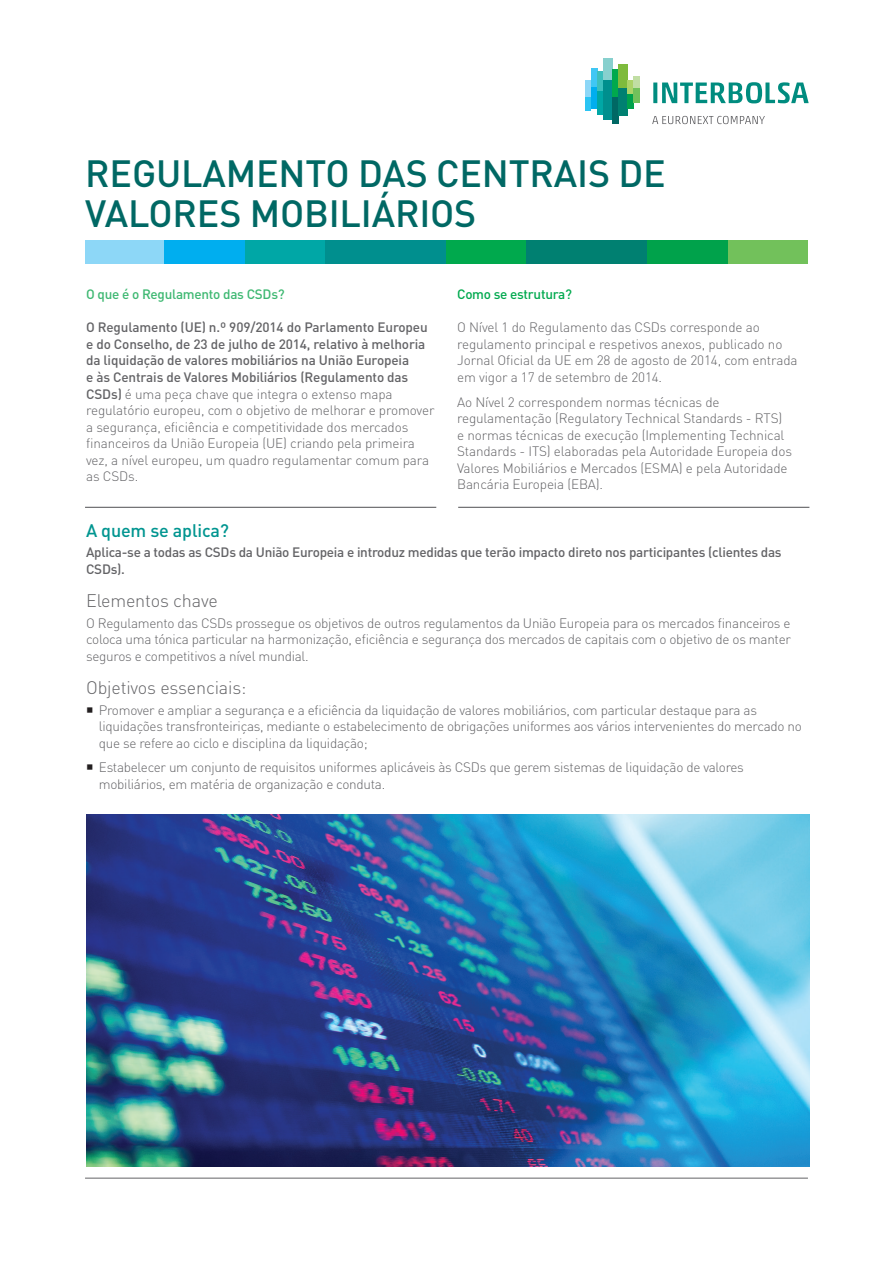
<style>
.page{position:relative;width:893px;height:1263px;background:#fff}
.page>*{position:absolute;margin:0;border:0;box-sizing:border-box;transform-origin:0 0}
.Fact___Main_head{font:500 37.5px/40.5px "DIN Pro";letter-spacing:-.005em;color:#006864}
.Fact___Second_sub{font:300 18px "DIN Pro";letter-spacing:-.01em;color:#636366}
.Fact___Second_sub-2{font:500 18px "DIN Pro";letter-spacing:-.01em;color:#009590}
.Fact___body_text_b{font:300 13.5px/16.5px "DIN Pro";letter-spacing:-.015em;color:#636366}
.Fact___body_text_b-2{font:500 13.5px/16.5px "DIN Pro";letter-spacing:-.02em;color:#636366}
.Fact___Intro___11p{font:500 13.5px "DIN Pro";letter-spacing:-.02em;color:#3eb872}
.Fact___Intro___11p-2{font:500 13.5px "DIN Pro";letter-spacing:-.02em;color:#00a94e}
.s1{font-weight:500}
</style>
<div class="page">
<svg style="left:164px;top:263px;width:644px;height:1px"></svg>
<div style="left:85px;top:240px;width:79px;height:24px;background:#8dd7f7"></div>
<div style="left:164px;top:240px;width:81px;height:23px;background:#00aeef"></div>
<div style="left:245px;top:240px;width:80px;height:23px;background:#00a7a6"></div>
<div style="left:325px;top:240px;width:121px;height:23px;background:#008f8e"></div>
<div style="left:446px;top:240px;width:80px;height:24px;background:#00a94d"></div>
<div style="left:526px;top:240px;width:122px;height:23px;background:#008071"></div>
<div style="left:648px;top:240px;width:80px;height:23px;background:#00a24b"></div>
<div style="left:728px;top:240px;width:80px;height:23px;background:#72c15b"></div>
<hr style="left:85px;top:1178px;width:723px;height:1px;background:#636366">
<hr style="left:85px;top:507px;width:351px;height:1px;background:#636366">
<hr style="left:458px;top:507px;width:351px;height:1px;background:#636366">
<img style="left:86px;top:814px;width:723px;height:352px">
<div style="left:585px;top:80px;width:6px;height:18px;background:#8dd7f7"></div>
<div style="left:585px;top:98px;width:6px;height:13px;background:#2bc4f3"></div>
<div style="left:591px;top:68px;width:6px;height:19px;background:#40c7f4"></div>
<div style="left:591px;top:87px;width:6px;height:21px;background:#00aeef"></div>
<div style="left:597px;top:71px;width:6px;height:20px;background:#3dbfbd"></div>
<div style="left:597px;top:91px;width:6px;height:24px;background:#00a7a6"></div>
<div style="left:603px;top:58px;width:9px;height:22px;background:#87d0ce"></div>
<div style="left:603px;top:80px;width:9px;height:40px;background:#008f8e"></div>
<div style="left:612px;top:69px;width:6px;height:28px;background:#00a94d"></div>
<div style="left:612px;top:97px;width:6px;height:27px;background:#006864"></div>
<div style="left:618px;top:64px;width:10px;height:25px;background:#7ebb3d"></div>
<div style="left:618px;top:89px;width:10px;height:27px;background:#008071"></div>
<div style="left:628px;top:80px;width:6px;height:14px;background:#acd369"></div>
<div style="left:628px;top:94px;width:6px;height:14px;background:#00a24b"></div>
<div style="left:634px;top:76px;width:6px;height:13px;background:#c1dea4"></div>
<div style="left:634px;top:89px;width:6px;height:14px;background:#72c15b"></div>
<svg style="left:652px;top:116px;width:113px;height:8px"></svg>
<svg style="left:653px;top:83px;width:4px;height:20px"></svg>
<svg style="left:662px;top:82px;width:147px;height:21px"></svg>
<p class="Fact___Main_head" style="left:85px;top:151px;width:582px">REGULAMENTO DAS CENTRAIS DE<br>VALORES MOBILIÁRIOS</p>
<p class="Fact___Intro___11p" style="left:86px;top:285px;width:200px">O que é o Regulamento das CSDs?</p>
<p class="Fact___body_text_b" style="left:86px;top:319px;width:350px"><span class="s1">O Regulamento (UE) n.º 909/2014 do Parlamento Europeu e do Conselho, de 23 de julho de 2014, relativo à melhoria da liquidação de valores mobiliários na União Europeia<br>e às Centrais de Valores Mobiliários (Regulamento das CSDs)</span> é uma peça chave que integra o extenso mapa regulatório europeu, com o objetivo de melhorar e promover a segurança, eficiência e competitividade dos mercados financeiros da União Europeia (UE) criando pela primeira vez, a nível europeu, um quadro regulamentar comum para as CSDs.</p>
<p class="Fact___Intro___11p-2" style="left:457px;top:285px;width:116px">Como se estrutura?</p>
<p class="Fact___body_text_b" style="left:457px;top:319px;width:342px">O Nível 1 do Regulamento das CSDs corresponde ao regulamento principal e respetivos anexos, publicado no Jornal Oficial da UE em 28 de agosto de 2014, com entrada em vigor a 17 de setembro de 2014.</p>
<p class="Fact___body_text_b" style="left:457px;top:393px;width:336px">Ao Nível 2 correspondem normas técnicas de regulamentação (Regulatory Technical Standards - RTS) e normas técnicas de execução (Implementing Technical Standards - ITS) elaboradas pela Autoridade Europeia dos Valores Mobiliários e Mercados (ESMA) e pela Autoridade Bancária Europeia (EBA).</p>
<p class="Fact___Second_sub-2" style="left:86px;top:518px;width:144px">A quem se aplica?</p>
<p class="Fact___body_text_b-2" style="left:86px;top:544px;width:697px">Aplica-se a todas as CSDs da União Europeia e introduz medidas que terão impacto direto nos participantes (clientes das<br>CSDs).</p>
<p class="Fact___Second_sub" style="left:86px;top:588px;width:133px">Elementos chave</p>
<p class="Fact___body_text_b" style="left:86px;top:614px;width:706px;text-align:justify">O Regulamento das CSDs prossegue os objetivos de outros regulamentos da União Europeia para os mercados financeiros e coloca uma tónica particular na harmonização, eficiência e segurança dos mercados de capitais com o objetivo de os manter seguros e competitivos a nível mundial.</p>
<p class="Fact___Second_sub" style="left:86px;top:675px;width:162px">Objetivos essenciais:</p>
<p class="Fact___body_text_b" style="left:99px;top:701px;width:705px">Promover e ampliar a segurança e a eficiência da liquidação de valores mobiliários, com particular destaque para as liquidações transfronteiriças, mediante o estabelecimento de obrigações uniformes aos vários intervenientes do mercado no que se refere ao ciclo e disciplina da liquidação;</p>
<p class="Fact___body_text_b" style="left:99px;top:759px;width:647px">Estabelecer um conjunto de requisitos uniformes aplicáveis às CSDs que gerem sistemas de liquidação de valores mobiliários, em matéria de organização e conduta.</p>
</div>
